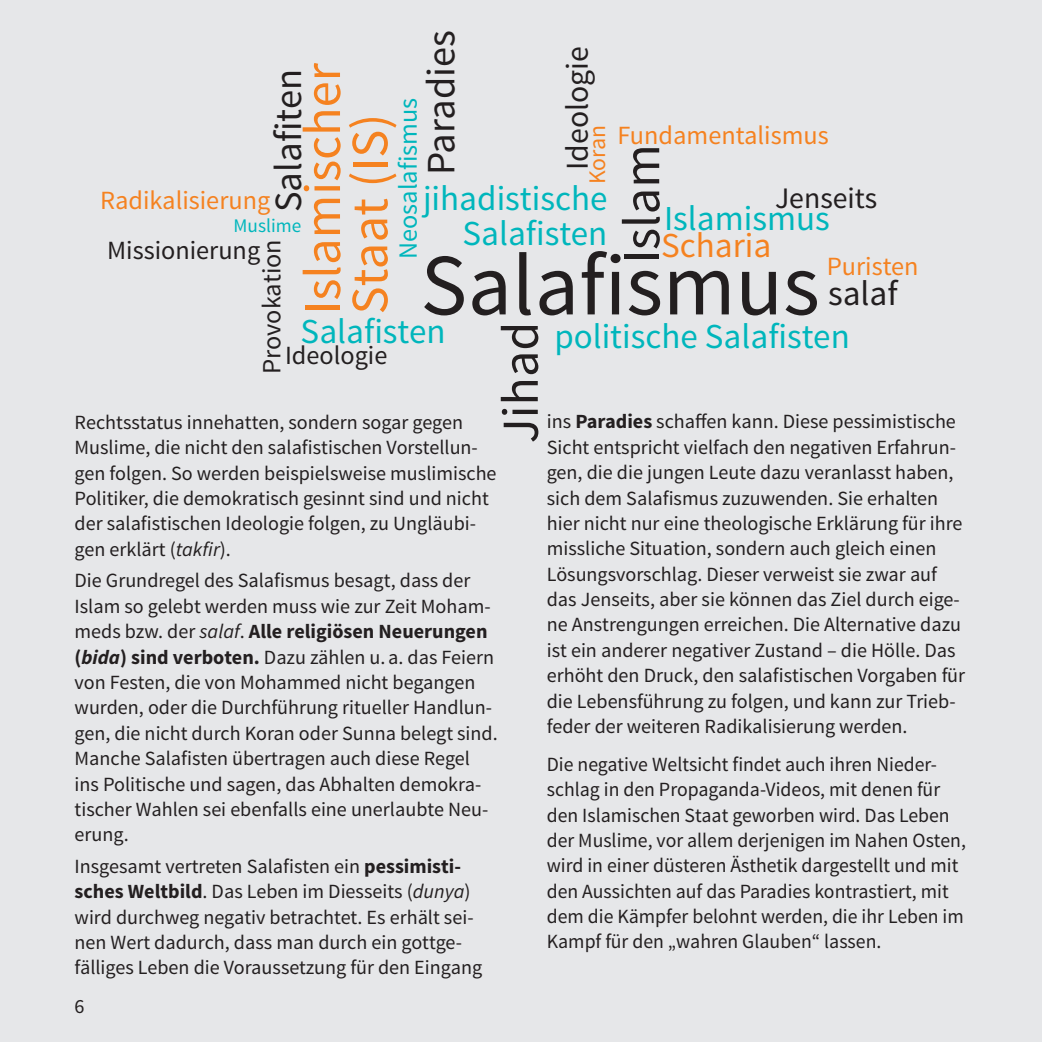
<style>
.page{position:relative;width:1042px;height:1042px;background:#e6e7e9}
.page>*{position:absolute;margin:0;border:0;box-sizing:border-box;transform-origin:0 0}
.t1{font:87.5px "Source Sans Pro";color:#231f20}
.t2{font:52.5px/47.2px "Source Sans Pro";color:#f58220}
.t3{font:52.5px "Source Sans Pro";color:#231f20}
.t4{font:51.98px "Source Sans Pro";color:#231f20}
.t5{font:40.25px "Source Sans Pro";color:#231f20}
.t6{font:38.5px "Source Sans Pro";color:#231f20}
.t7{font:35px/35px "Source Sans Pro";color:#00b6bc;text-align:right}
.t8{font:35px "Source Sans Pro";color:#f58220}
.t9{font:35px "Source Sans Pro";color:#231f20}
.t10{font:31.68px "Source Sans Pro";color:#231f20}
.t11{font:29.75px "Source Sans Pro";color:#231f20}
.t12{font:26.25px "Source Sans Pro";color:#f58220}
.t13{font:26.25px "Source Sans Pro";color:#231f20}
.t14{font:26.25px "Source Sans Pro";color:#00b6bc}
.t15{font:23.8px "Source Sans Pro";letter-spacing:-.005em;color:#f58220}
.t16{font:20.12px/25.4px "Source Sans Pro";color:#231f20}
.t17{font:19.25px "Source Sans Pro";color:#00b6bc}
.s1{font-weight:700}
.s2{font-style:italic}
.s3{font-weight:700;font-style:italic}
</style>
<div class="page">
<h3 class="t5" style="left:416px;top:175px;width:146px;rotate:-90deg">Paradies</h3>
<h3 class="t10" style="left:557px;top:170px;width:125px;rotate:-90deg">Ideologie</h3>
<h2 class="t2" style="left:300px;top:314px;width:253px;rotate:-90deg">Islamischer<br>Staat (IS)</h2>
<h3 class="t6" style="left:265px;top:212px;width:145px;rotate:-90deg">Salafiten</h3>
<h3 class="t14" style="left:392px;top:259px;width:162px;rotate:-90deg">Neosalafismus</h3>
<h3 class="t12" style="left:617px;top:119px;width:213px">Fundamentalismus</h3>
<p class="t15" style="left:582px;top:184px;width:61px;rotate:-90deg">Koran</p>
<h2 class="t3" style="left:609px;top:264px;width:121px;rotate:-90deg">Islam</h2>
<h3 class="t7" style="left:423px;top:181px;width:186px">jihadistische<br>Salafisten</h3>
<h3 class="t11" style="left:775px;top:179px;width:104px">Jenseits</h3>
<h3 class="t12" style="left:100px;top:184px;width:172px">Radikalisierung</h3>
<h3 class="t13" style="left:107px;top:234px;width:155px">Missionierung</h3>
<h3 class="t13" style="left:255px;top:374px;width:136px;rotate:-90deg">Provokation</h3>
<h3 class="t7" style="left:664px;top:202px;width:167px">Islamismus</h3>
<p class="t17" style="left:234px;top:214px;width:69px">Muslime</p>
<h3 class="t8" style="left:661px;top:224px;width:112px">Scharia</h3>
<h1 class="t1" style="left:420px;top:231px;width:401px">Salafismus</h1>
<h3 class="t12" style="left:827px;top:250px;width:93px">Puristen</h3>
<h3 class="t9" style="left:828px;top:271px;width:71px">salaf</h3>
<h3 class="t7" style="left:301px;top:314px;width:146px">Salafisten</h3>
<h3 class="t7" style="left:554px;top:320px;width:297px">politische Salafisten</h3>
<h3 class="t4" style="left:488px;top:443px;width:123px;rotate:-90deg">Jihad</h3>
<h3 class="t13" style="left:285px;top:339px;width:104px">Ideologie</h3>
<p class="t16" style="left:547px;top:409px;width:420px">ins <span class="s1">Paradies</span> schaffen kann. Diese pessimistische Sicht entspricht vielfach den negativen Erfahrun&shy;gen, die die jungen Leute dazu veranlasst haben, sich dem Salafismus zuzuwenden. Sie erhalten hier nicht nur eine theologische Erklärung für ihre missliche Situation, sondern auch gleich einen Lösungsvorschlag. Dieser verweist sie zwar auf das Jenseits, aber sie können das Ziel durch eige&shy;ne Anstrengungen erreichen. Die Alternative dazu ist ein anderer negativer Zustand – die Hölle. Das erhöht den Druck, den salafistischen Vorgaben für die Lebensführung zu folgen, und kann zur Trieb&shy;feder der weiteren Radikalisierung werden.</p>
<p class="t16" style="left:547px;top:752px;width:421px">Die negative Weltsicht findet auch ihren Nieder&shy;schlag in den Propaganda-Videos, mit denen für den Islamischen Staat geworben wird. Das Leben der Muslime, vor allem derjenigen im Nahen Osten, wird in einer düsteren Ästhetik dargestellt und mit den Aussichten auf das Paradies kontrastiert, mit dem die Kämpfer belohnt werden, die ihr Leben im Kampf für den „wahren Glauben“ lassen.</p>
<p class="t16" style="left:75px;top:410px;width:423px">Rechtsstatus innehatten, sondern sogar gegen Muslime, die nicht den salafistischen Vorstellun&shy;gen folgen. So werden beispielsweise muslimische Politiker, die demokratisch gesinnt sind und nicht der salafistischen Ideologie folgen, zu Ungläubi&shy;gen erklärt (<span class="s2">takfir</span>).</p>
<p class="t16" style="left:75px;top:568px;width:425px">Die Grundregel des Salafismus besagt, dass der Islam so gelebt werden muss wie zur Zeit Moham&shy;meds bzw. der <span class="s2">salaf</span>. <span class="s1">Alle religiösen Neuerungen (</span><span class="s3">bida</span><span class="s1">) sind verboten.</span> Dazu zählen u. a. das Feiern von Festen, die von Mohammed nicht begangen wurden, oder die Durchführung ritueller Handlun&shy;gen, die nicht durch Koran oder Sunna belegt sind.<br>Manche Salafisten übertragen auch diese Regel ins Politische und sagen, das Abhalten demokra&shy;tischer Wahlen sei ebenfalls eine unerlaubte Neu&shy;erung.</p>
<p class="t16" style="left:75px;top:854px;width:409px">Insgesamt vertreten Salafisten ein <span class="s1">pessimisti&shy;sches Weltbild</span>. Das Leben im Diesseits (<span class="s2">dunya</span>) wird durchweg negativ betrachtet. Es erhält sei&shy;nen Wert dadurch, dass man durch ein gottge&shy;fälliges Leben die Voraussetzung für den Eingang</p>
<p class="t16" style="left:74px;top:994px;width:12px">6</p>
</div>
